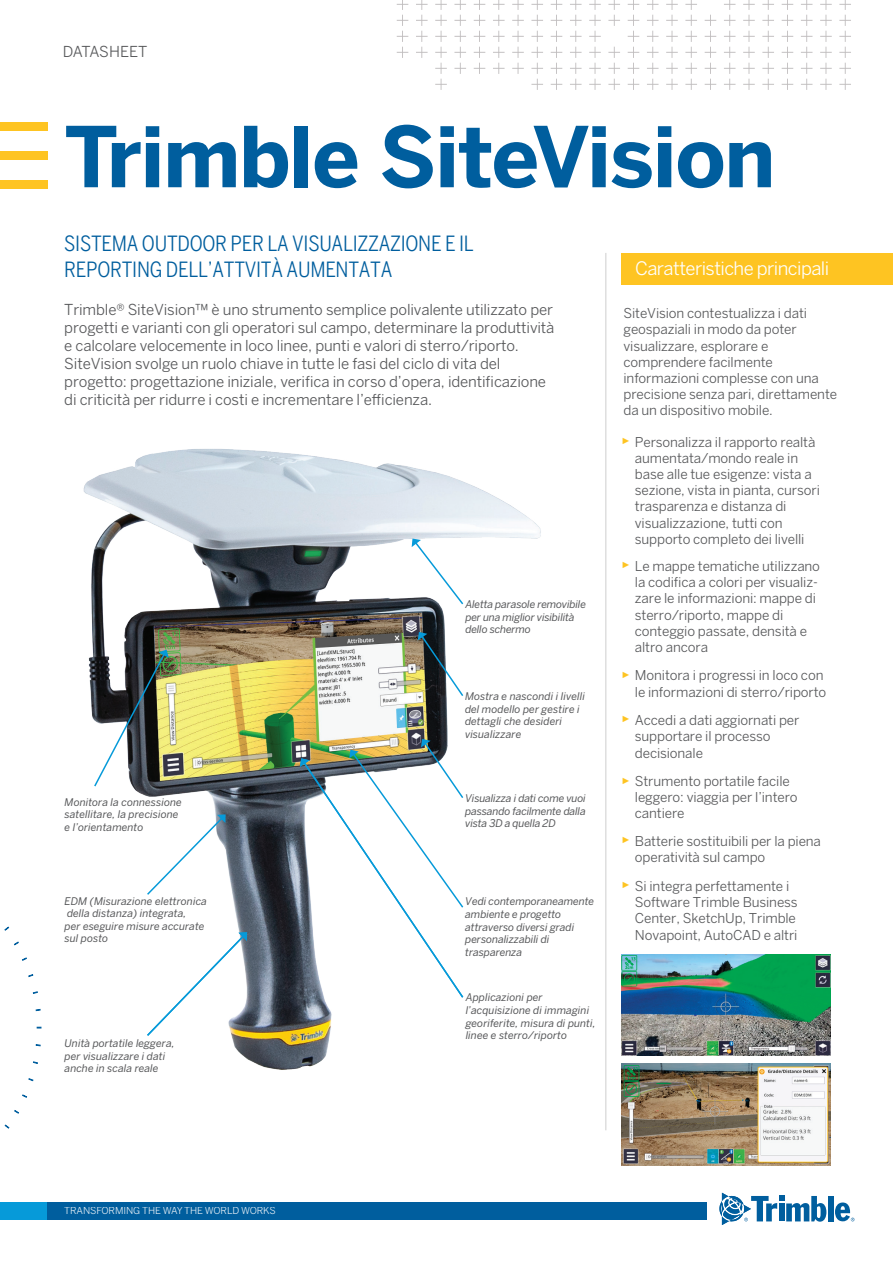
<style>
.page{position:relative;width:893px;height:1263px;background:#fff}
.page>*{position:absolute;margin:0;border:0;box-sizing:border-box;transform-origin:0 0}
.t1{font:700 83.1px "Benton Sans";letter-spacing:-.02em;color:#005e9e}
.t2{font:21px/25.2px "Benton Sans Condensed";letter-spacing:-.015em;color:#005e9e}
.t3{font:18.45px "Benton Sans";letter-spacing:-.03em;color:#fff}
.t4{font:15px/18px "Benton Sans";letter-spacing:-.01em;color:#57585a}
.t5{font:13.5px/16.2px "Benton Sans";letter-spacing:-.01em;color:#57585a}
.t6{font:italic 10.5px/12.6px "Benton Sans";color:#57585a}
.t7{font:italic 10.5px/12.6px "Benton Sans";letter-spacing:-.02em;color:#57585a}
.t8{font:9.75px "Benton Sans";letter-spacing:-.01em;color:#fff}
.t9{font:9px "Arial";color:#fec422}
</style>
<div class="page">
<svg style="left:397px;top:0;width:454px;height:90px"></svg>
<div style="left:0;top:122px;width:47px;height:9px;background:#fec422"></div>
<div style="left:0;top:152px;width:47px;height:8px;background:#fec422"></div>
<div style="left:0;top:181px;width:47px;height:8px;background:#fec422"></div>
<div style="left:828px;top:1196px;width:5px;height:25px;background:#005e9e"></div>
<svg style="left:719px;top:1193px;width:107px;height:32px"></svg>
<svg style="left:835px;top:1202px;width:19px;height:19px"></svg>
<div style="left:0;top:1202px;width:705px;height:17px;background:#069ad9"></div>
<div style="left:47px;top:1202px;width:660px;height:17px;background:#005e9e"></div>
<div style="left:622px;top:253px;width:271px;height:31px;background:#fec422"></div>
<hr style="left:605px;top:253px;width:1px;height:877px;background:#d4d3d3">
<svg style="left:33px;top:1061px;width:5px;height:3px"></svg>
<svg style="left:28px;top:1078px;width:6px;height:3px"></svg>
<svg style="left:22px;top:1094px;width:5px;height:4px"></svg>
<svg style="left:14px;top:1110px;width:5px;height:4px"></svg>
<svg style="left:4px;top:1124px;width:6px;height:5px"></svg>
<svg style="left:4px;top:926px;width:5px;height:5px"></svg>
<svg style="left:14px;top:941px;width:5px;height:5px"></svg>
<svg style="left:22px;top:957px;width:5px;height:4px"></svg>
<svg style="left:28px;top:974px;width:6px;height:3px"></svg>
<svg style="left:33px;top:991px;width:5px;height:3px"></svg>
<img style="left:622px;top:954px;width:209px;height:101px">
<img style="left:622px;top:1064px;width:208px;height:101px">
<img style="left:83px;top:449px;width:458px;height:621px">
<svg style="left:412px;top:538px;width:53px;height:68px"></svg>
<svg style="left:93px;top:650px;width:76px;height:138px"></svg>
<svg style="left:418px;top:632px;width:47px;height:66px"></svg>
<svg style="left:145px;top:814px;width:81px;height:82px"></svg>
<svg style="left:145px;top:932px;width:102px;height:105px"></svg>
<svg style="left:300px;top:739px;width:165px;height:260px"></svg>
<p class="t4" style="left:63px;top:42px;width:86px">DATASHEET</p>
<h1 class="t1" style="left:64px;top:105px;width:713px">Trimble SiteVision</h1>
<h2 class="t2" style="left:64px;top:230px;width:411px">SISTEMA OUTDOOR PER LA VISUALIZZAZIONE E IL<br>REPORTING DELLʼATTVITÀ AUMENTATA</h2>
<h3 class="t3" style="left:635px;top:258px;width:196px">Caratteristiche principali</h3>
<p class="t4" style="left:64px;top:300px;width:492px">Trimble® SiteVision™ è uno strumento semplice polivalente utilizzato per progetti e varianti con gli operatori sul campo, determinare la produttività e calcolare velocemente in loco linee, punti e valori di sterro/riporto.<br>SiteVision svolge un ruolo chiave in tutte le fasi del ciclo di vita del progetto: progettazione iniziale, verifica in corso d’opera, identificazione di criticità per ridurre i costi e incrementare l’efficienza.</p>
<p class="t5" style="left:623px;top:305px;width:215px">SiteVision contestualizza i dati geospaziali in modo da poter visualizzare, esplorare e comprendere facilmente informazioni complesse con una precisione senza pari, direttamente da un dispositivo mobile.</p>
<p class="t5" style="left:635px;top:433px;width:187px">Personalizza il rapporto realtà aumentata/mondo reale in base alle tue esigenze: vista a sezione, vista in pianta, cursori trasparenza e distanza di visualizzazione, tutti con supporto completo dei livelli</p>
<p class="t5" style="left:635px;top:558px;width:187px">Le mappe tematiche utilizzano la codifica a colori per visualiz&shy;zare le informazioni: mappe di sterro/riporto, mappe di conteggio passate, densità e altro ancora</p>
<p class="t5" style="left:635px;top:667px;width:193px">Monitora i progressi in loco con le informazioni di sterro/riporto</p>
<p class="t5" style="left:635px;top:712px;width:166px">Accedi a dati aggiornati per supportare il processo decisionale</p>
<p class="t5" style="left:635px;top:773px;width:164px">Strumento portatile facile leggero: viaggia per l’intero cantiere</p>
<p class="t5" style="left:635px;top:832px;width:188px">Batterie sostituibili per la piena operatività sul campo</p>
<p class="t5" style="left:635px;top:878px;width:164px">Si integra perfettamente i<br>Software Trimble Business<br>Center, SketchUp, Trimble<br>Novapoint, AutoCAD e altri</p>
<p class="t9" style="left:622px;top:435px;width:10px">►</p>
<p class="t9" style="left:622px;top:559px;width:10px">►</p>
<p class="t7" style="left:465px;top:598px;width:122px">Aletta parasole removibile per una miglior visibilità dello schermo</p>
<p class="t9" style="left:622px;top:668px;width:10px">►</p>
<p class="t9" style="left:622px;top:713px;width:10px">►</p>
<p class="t6" style="left:465px;top:690px;width:121px">Mostra e nascondi i livelli del modello per gestire i dettagli che desideri visualizzare</p>
<p class="t9" style="left:622px;top:774px;width:10px">►</p>
<p class="t6" style="left:465px;top:792px;width:122px;text-align:justify">Visualizza i dati come vuoi passando facilmente dalla vista 3D a quella 2D</p>
<p class="t6" style="left:65px;top:796px;width:119px">Monitora la connessione satellitare, la precisione e l’orientamento</p>
<p class="t9" style="left:622px;top:834px;width:10px">►</p>
<p class="t9" style="left:622px;top:879px;width:10px">►</p>
<p class="t6" style="left:65px;top:894px;width:144px">EDM (Misurazione elettronica della distanza) integrata,<br>per eseguire misure accurate sul posto</p>
<p class="t6" style="left:465px;top:895px;width:130px">Vedi contemporaneamente ambiente e progetto attraverso diversi gradi personalizzabili di trasparenza</p>
<p class="t6" style="left:65px;top:1037px;width:112px">Unità portatile leggera, per visualizzare i dati anche in scala reale</p>
<p class="t8" style="left:64px;top:1205px;width:213px">TRANSFORMING THE WAYTHE WORLD WORKS</p>
<p class="t6" style="left:466px;top:991px;width:131px">Applicazioni per l’acquisizione di immagini georiferite, misura di punti, linee e sterro/riporto</p>
</div>
